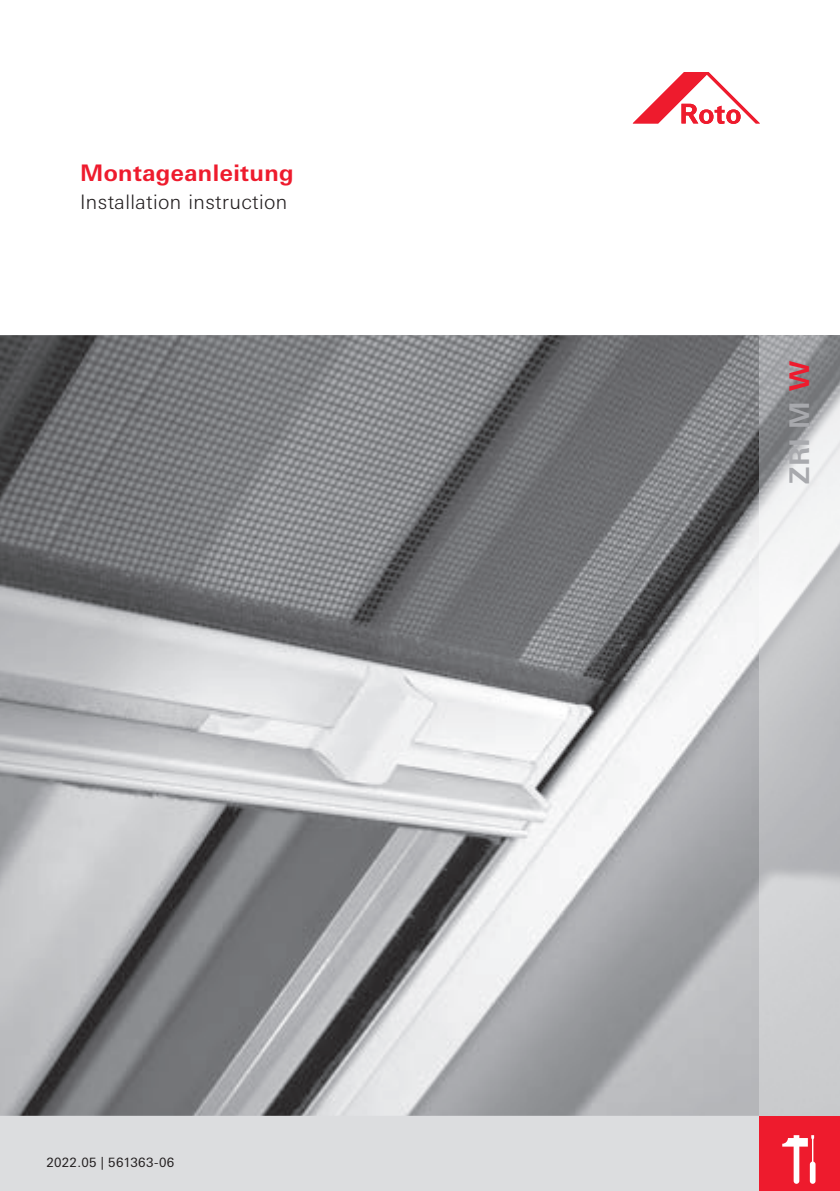
<style>
.page{position:relative;width:840px;height:1191px;background:#fff}
.page>*{position:absolute;margin:0;border:0;box-sizing:border-box;transform-origin:0 0}
.t1{font:700 27px "LT Univers Basic";color:#a8a9ad}
.t2{font:700 22.8px "LT Univers Basic";letter-spacing:.02em;color:#ee1b2d}
.t3{font:300 20px "LT Univers Basic";letter-spacing:.02em;color:#231f20}
.t4{font:12.8px "LT Univers Basic";letter-spacing:.02em;color:#231f20}
.s1{color:#ee1b2d}
</style>
<div class="page">
<div style="left:0;top:1115px;width:839px;height:76px;background:#dcdddf"></div>
<svg style="left:632px;top:72px;width:127px;height:52px"></svg>
<img style="left:0;top:335px;width:759px;height:780px">
<div style="left:759px;top:1115px;width:80px;height:76px;background:#ee1b2d"></div>
<svg style="left:782px;top:1135px;width:33px;height:48px"></svg>
<img style="left:759px;top:335px;width:80px;height:780px">
<p class="t2" style="left:80px;top:159px;width:215px">Montageanleitung</p>
<p class="t3" style="left:80px;top:190px;width:209px">Installation instruction</p>
<p class="t4" style="left:46px;top:1154px;width:129px">2022.05 | 561363-06</p>
<h1 class="t1" style="left:782px;top:484px;width:124px;rotate:-90deg">ZRI M <span class="s1">W</span></h1>
</div>
